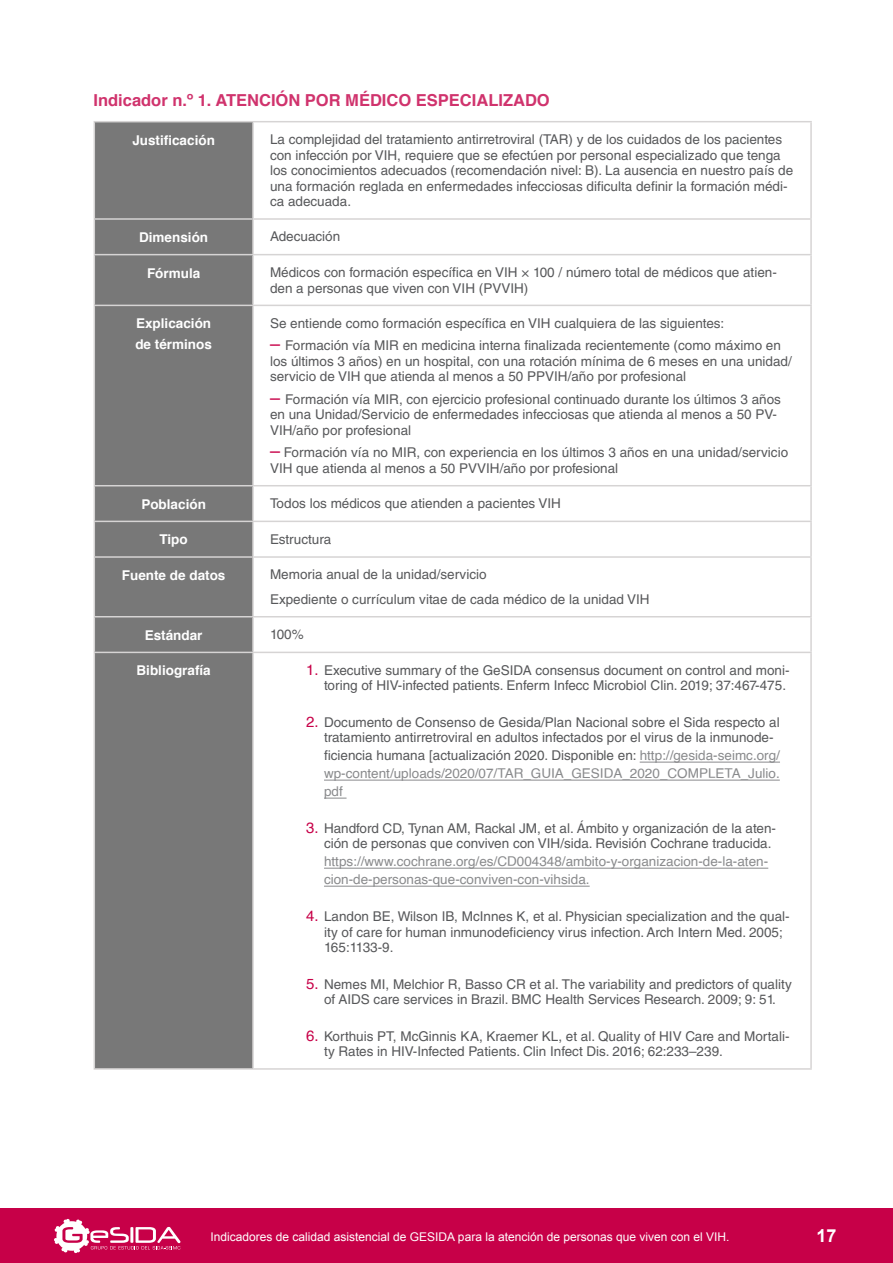
<style>
.page{position:relative;width:893px;height:1263px;background:#fff}
.page>*{position:absolute;margin:0;border:0;box-sizing:border-box;transform-origin:0 0}
.t1{font:700 18px "Arial";color:#fff}
.t2{font:700 16.5px "Helvetica";color:#d0336d}
.t3{font:13.5px/15.6px "Helvetica LT Std";color:#57585a}
.t4{font:13.5px/18px "Helvetica";color:#898a8c;text-align:justify}
.t5{font:700 13.5px "Helvetica";color:#fff}
.t6{font:12px "Arial";color:#fff}
.s1{font-family:"Helvetica";font-size:18px;color:#c70048}
.s2{font-family:"Helvetica";font-size:15px;color:#c70048}
.s3{font-family:"Helvetica LT Std";color:#57585a}
</style>
<div class="page">
<div style="left:0;top:1209px;width:893px;height:54px;background:#c70048"></div>
<svg style="left:54px;top:1219px;width:126px;height:34px"></svg>
<div style="left:95px;top:122px;width:157px;height:946px;background:#787878"></div>
<hr style="left:94px;top:121px;width:159px;height:1px;background:#d6d4d4">
<hr style="left:94px;top:122px;width:1px;height:96px;background:#d6d4d4">
<hr style="left:253px;top:121px;width:559px;height:1px;background:#d6d4d4">
<hr style="left:252px;top:122px;width:2px;height:96px;background:#d6d4d4">
<hr style="left:810px;top:122px;width:2px;height:96px;background:#d6d4d4">
<hr style="left:94px;top:218px;width:159px;height:2px;background:#d6d4d4">
<hr style="left:94px;top:220px;width:1px;height:34px;background:#d6d4d4">
<hr style="left:253px;top:218px;width:559px;height:2px;background:#d6d4d4">
<hr style="left:252px;top:220px;width:2px;height:34px;background:#d6d4d4">
<hr style="left:810px;top:220px;width:2px;height:34px;background:#d6d4d4">
<hr style="left:94px;top:254px;width:159px;height:1px;background:#d6d4d4">
<hr style="left:94px;top:255px;width:1px;height:50px;background:#d6d4d4">
<hr style="left:253px;top:254px;width:559px;height:1px;background:#d6d4d4">
<hr style="left:252px;top:255px;width:2px;height:50px;background:#d6d4d4">
<hr style="left:810px;top:255px;width:2px;height:50px;background:#d6d4d4">
<hr style="left:94px;top:305px;width:159px;height:1px;background:#d6d4d4">
<hr style="left:94px;top:306px;width:1px;height:179px;background:#d6d4d4">
<hr style="left:253px;top:305px;width:559px;height:1px;background:#d6d4d4">
<hr style="left:252px;top:306px;width:2px;height:179px;background:#d6d4d4">
<hr style="left:810px;top:306px;width:2px;height:179px;background:#d6d4d4">
<hr style="left:94px;top:485px;width:159px;height:1px;background:#d6d4d4">
<hr style="left:94px;top:486px;width:1px;height:35px;background:#d6d4d4">
<hr style="left:253px;top:485px;width:559px;height:1px;background:#d6d4d4">
<hr style="left:252px;top:486px;width:2px;height:35px;background:#d6d4d4">
<hr style="left:810px;top:486px;width:2px;height:35px;background:#d6d4d4">
<hr style="left:94px;top:521px;width:159px;height:1px;background:#d6d4d4">
<hr style="left:94px;top:522px;width:1px;height:34px;background:#d6d4d4">
<hr style="left:253px;top:521px;width:559px;height:1px;background:#d6d4d4">
<hr style="left:252px;top:522px;width:2px;height:34px;background:#d6d4d4">
<hr style="left:810px;top:522px;width:2px;height:34px;background:#d6d4d4">
<hr style="left:94px;top:556px;width:159px;height:2px;background:#d6d4d4">
<hr style="left:94px;top:558px;width:1px;height:58px;background:#d6d4d4">
<hr style="left:253px;top:556px;width:559px;height:2px;background:#d6d4d4">
<hr style="left:252px;top:558px;width:2px;height:58px;background:#d6d4d4">
<hr style="left:810px;top:558px;width:2px;height:58px;background:#d6d4d4">
<hr style="left:94px;top:616px;width:159px;height:1px;background:#d6d4d4">
<hr style="left:94px;top:617px;width:1px;height:35px;background:#d6d4d4">
<hr style="left:253px;top:616px;width:559px;height:1px;background:#d6d4d4">
<hr style="left:252px;top:617px;width:2px;height:35px;background:#d6d4d4">
<hr style="left:810px;top:617px;width:2px;height:35px;background:#d6d4d4">
<hr style="left:94px;top:652px;width:159px;height:1px;background:#d6d4d4">
<hr style="left:94px;top:653px;width:1px;height:415px;background:#d6d4d4">
<hr style="left:253px;top:652px;width:559px;height:1px;background:#d6d4d4">
<hr style="left:252px;top:653px;width:2px;height:415px;background:#d6d4d4">
<hr style="left:810px;top:653px;width:2px;height:415px;background:#d6d4d4">
<hr style="left:94px;top:1068px;width:159px;height:2px;background:#d6d4d4">
<hr style="left:253px;top:1068px;width:559px;height:2px;background:#d6d4d4">
<hr style="left:640px;top:762px;width:140px;height:1px;background:#898a8c">
<hr style="left:324px;top:780px;width:456px;height:1px;background:#898a8c">
<svg style="left:324px;top:798px;width:23px;height:1px"></svg>
<hr style="left:324px;top:868px;width:444px;height:1px;background:#898a8c">
<hr style="left:324px;top:886px;width:266px;height:1px;background:#898a8c">
<p class="t2" style="left:94px;top:87px;width:458px">Indicador n.º 1. ATENCIÓN POR MÉDICO ESPECIALIZADO</p>
<p class="t5" style="left:132px;top:129px;width:84px">Justificación</p>
<p class="t3" style="left:270px;top:132px;width:525px">La complejidad del tratamiento antirretroviral (TAR) y de los cuidados de los pacientes con infección por VIH, requiere que se efectúen por personal especializado que tenga los conocimientos adecuados (recomendación nivel: B). La ausencia en nuestro país de una formación reglada en enfermedades infecciosas dificulta definir la formación médi&shy;ca adecuada.</p>
<p class="t5" style="left:139px;top:226px;width:71px">Dimensión</p>
<p class="t3" style="left:270px;top:229px;width:72px">Adecuación</p>
<p class="t5" style="left:147px;top:262px;width:55px">Fórmula</p>
<p class="t3" style="left:270px;top:265px;width:508px">Médicos con formación específica en VIH × 100 / número total de médicos que atien&shy;den a personas que viven con VIH (PVVIH)</p>
<p class="t5" style="left:136px;top:313px;width:77px">Explicación</p>
<p class="t5" style="left:135px;top:334px;width:78px">de términos</p>
<p class="t3" style="left:270px;top:315px;width:456px">Se entiende como formación específica en VIH cualquiera de las siguientes:</p>
<p class="t3" style="left:270px;top:338px;width:523px"><span class="s1">–</span> Formación vía MIR en medicina interna finalizada recientemente (como máximo en los ú ltimos 3 años) en un hospital, con una rotación mínima de 6 meses en una unidad/ servicio de VIH que atienda al menos a 50 PPVIH/año por profesional</p>
<p class="t3" style="left:270px;top:391px;width:512px"><span class="s1">–</span> Formación vía MIR, con ejercicio profesional continuado durante los ú ltimos 3 años en una Unidad/Servicio de enfermedades infecciosas que atienda al menos a 50 PV-<br>VIH/año por profesional</p>
<p class="t3" style="left:270px;top:445px;width:520px"><span class="s1">–</span> Formación vía no MIR, con experiencia en los ú ltimos 3 años en una unidad/servicio<br>VIH que atienda al menos a 50 PVVIH/año por profesional</p>
<p class="t5" style="left:141px;top:493px;width:66px">Población</p>
<p class="t3" style="left:270px;top:496px;width:292px">Todos los médicos que atienden a pacientes VIH</p>
<p class="t5" style="left:160px;top:529px;width:30px">Tipo</p>
<p class="t3" style="left:270px;top:531px;width:63px">Estructura</p>
<p class="t5" style="left:122px;top:564px;width:105px">Fuente de datos</p>
<p class="t3" style="left:270px;top:567px;width:218px">Memoria anual de la unidad/servicio</p>
<p class="t3" style="left:270px;top:591px;width:381px">Expediente o currículum vitae de cada médico de la unidad VIH</p>
<p class="t5" style="left:145px;top:624px;width:59px">Estándar</p>
<p class="t3" style="left:270px;top:627px;width:35px">100%</p>
<p class="t5" style="left:137px;top:660px;width:76px">Bibliografía</p>
<p class="t3" style="left:306px;top:662px;width:485px;text-align:right"><span class="s2">1.</span> Executive summary of the GeSIDA consensus document on control and moni&shy;toring of HIV-infected patients. Enferm Infecc Microbiol Clin. 2019; 37:467-475.</p>
<p class="t3" style="left:324px;top:714px;width:457px;text-indent:-18px"><span class="s2">2.</span> Documento de Consenso de Gesida/Plan Nacional sobre el Sida respecto al tratamiento antirretroviral en adultos infectados por el virus de la inmunode-</p>
<p class="t4" style="left:324px;top:747px;width:457px"><span class="s3">ficiencia humana [actualización 2020. Disponible en:</span> http://gesida-seimc.org/ wp-content/uploads/2020/07/TAR_GUIA_GESIDA_2020_COMPLETA_Julio. pdf</p>
<p class="t3" style="left:324px;top:820px;width:454px;text-indent:-18px"><span class="s2">3.</span> Handford CD, Tynan AM, Rackal JM, et al. Ámbito y organización de la aten&shy;ción de personas que conviven con VIH/sida. Revisión Cochrane traducida.</p>
<p class="t4" style="left:324px;top:853px;width:446px">https://www.cochrane.org/es/CD004348/ambito-y-organizacion-de-la-aten&shy;cion-de-personas-que-conviven-con-vihsida.</p>
<p class="t3" style="left:324px;top:908px;width:467px;text-indent:-18px"><span class="s2">4.</span> Landon BE, Wilson IB, McInnes K, et al. Physician specialization and the qual&shy;ity of care for human inmunodeficiency virus infection. Arch Intern Med. 2005;<br>165:1133-9.</p>
<p class="t3" style="left:306px;top:976px;width:487px;text-align:center"><span class="s2">5.</span> Nemes MI, Melchior R, Basso CR et al. The variability and predictors of quality of AIDS care services in Brazil. BMC Health Services Research. 2009; 9: 51.</p>
<p class="t3" style="left:324px;top:1028px;width:467px;text-indent:-18px"><span class="s2">6.</span> Korthuis PT, McGinnis KA, Kraemer KL, et al. Quality of HIV Care and Mortali&shy;ty Rates in HIV-Infected Patients. Clin Infect Dis. 2016; 62:233–239.</p>
<p class="t6" style="left:210px;top:1229px;width:520px">Indicadores de calidad asistencial de GESIDA para la atención de personas que viven con el VIH.</p>
<h1 class="t1" style="left:816px;top:1224px;width:22px">17</h1>
</div>
